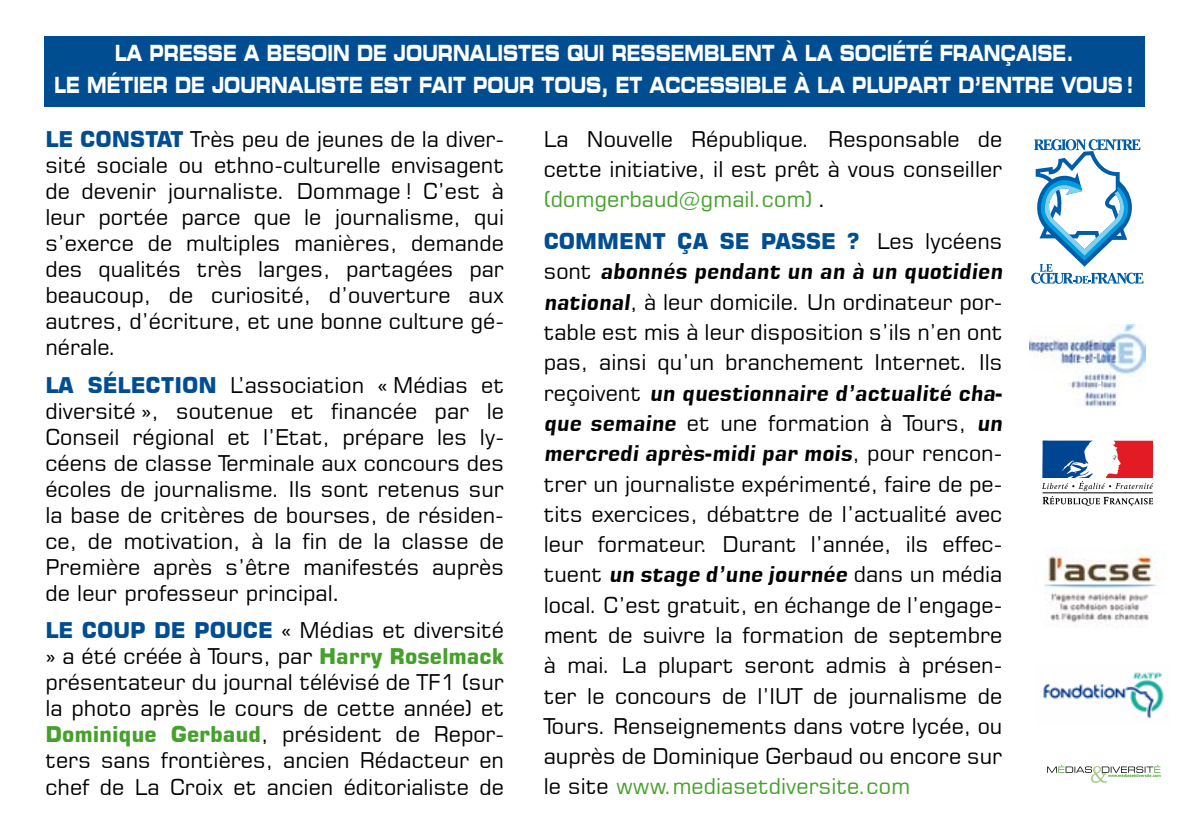
<style>
.page{position:relative;width:1191px;height:840px;background:#fff}
.page>*{position:absolute;margin:0;border:0;box-sizing:border-box;transform-origin:0 0}
.t1{font:700 expanded 22px/32px "Square 721 BT";color:#fff;text-align:center;scale:.67 1}
.t2{font:21.6px/26px "Square 721 BT";color:#000;text-align:justify}
.t3{font:italic 700 21.6px "Square 721";color:#000}
.t4{font:700 21.6px "Square 721 BT";color:#004e91}
.s1{font-weight:700;color:#004e91}
.s2{font-family:"Swiss 721 BT"}
.s3{font-weight:700;color:#45a12b}
.s4{color:#45a12b}
.s5{font-weight:400;color:#000}
.s6{font-family:"Square 721 BT";font-weight:400;font-style:normal}
.s7{font-family:"Square 721";font-weight:700;font-style:italic}
</style>
<div class="page">
<div style="left:44px;top:36px;width:1100px;height:70px;background:#004e91"></div>
<svg style="left:1031px;top:139px;width:112px;height:144px"></svg>
<img style="left:1029px;top:324px;width:116px;height:82px">
<svg style="left:1042px;top:440px;width:111px;height:66px"></svg>
<img style="left:1044px;top:547px;width:113px;height:79px">
<svg style="left:1047px;top:765px;width:113px;height:17px"></svg>
<img style="left:1043px;top:672px;width:121px;height:47px">
<p class="t1" style="left:54px;top:37px;width:1612px">LA PRESSE A BESOIN DE JOURNALISTES QUI RESSEMBLENT À LA SOCIÉTÉ FRANÇAISE.<br>LE MÉTIER DE JOURNALISTE EST FAIT POUR TOUS, ET ACCESSIBLE À LA PLUPART D’ENTRE VOUS !</p>
<p class="t2" style="left:45px;top:126px;width:460px"><span class="s1">LE CONSTAT</span> Très peu de jeunes de la diver&shy;sité sociale ou ethno-culturelle envisagent de devenir journaliste. Dommage ! C’est à leur portée parce que le journalisme, qui s’exerce de multiples manières, demande des qualités très larges, partagées par beaucoup, de curiosité, d’ouverture aux autres, d’écriture, et une bonne culture gé&shy;nérale.</p>
<p class="t2" style="left:45px;top:371px;width:460px"><span class="s1">LA SÉLECTION</span> L’association « Médias et diversité », soutenue et financée par le Conseil régional et l’Etat, prépare les ly&shy;céens de classe Terminale aux concours des écoles de journalisme. Ils sont retenus sur la base de critères de bourses, de résiden&shy;ce, de motivation, à la fin de la classe de Première après s’être manifestés auprès de leur professeur principal<span class="s2">.</span></p>
<p class="t2" style="left:45px;top:616px;width:460px"><span class="s1">LE COUP DE POUCE</span> « Médias et diversité » a été créée à Tours, par <span class="s3">HARRY ROSELMACK </span>présentateur du journal télévisé de TF1 (sur la photo après le cours de cette année) et <span class="s3">DOMINIQUE GERBAUD</span>, président de Repor&shy;ters sans frontières, ancien Rédacteur en chef de La Croix et ancien éditorialiste de</p>
<p class="t2" style="left:544px;top:123px;width:460px;line-height:30.2px">La Nouvelle République. Responsable de cette initiative, il est prêt à vous conseiller <span class="s4">(domgerbaud@gmail.com)</span> <span class="s2">.</span></p>
<p class="t4" style="left:544px;top:228px;width:460px">COMMENT ÇA SE PASSE ? <span class="s5">Les lycéens</span></p>
<p class="t3" style="left:544px;top:258px;width:460px"><span class="s6">sont</span> abonnés pendant un an à un quotidien</p>
<p class="t2" style="left:544px;top:286px;width:460px;line-height:30.2px"><span class="s7">national</span>, à leur domicile. Un ordinateur por&shy;table est mis à leur disposition s’ils n’en ont pas, ainsi qu’un branchement Internet. Ils</p>
<p class="t3" style="left:544px;top:379px;width:460px"><span class="s6">reçoivent</span> un questionnaire d’actualité cha-</p>
<p class="t2" style="left:544px;top:409px;width:460px"><span class="s7">que semaine</span> et une formation à Tours, <span class="s7">un</span></p>
<p class="t3" style="left:544px;top:440px;width:460px">mercredi après-midi par mois<span class="s6">, pour rencon-</span></p>
<p class="t2" style="left:544px;top:468px;width:460px;line-height:30.2px">trer un journaliste expérimenté, faire de pe&shy;tits exercices, débattre de l’actualité avec leur formateur. Durant l’année, ils effec-</p>
<p class="t3" style="left:544px;top:561px;width:460px"><span class="s6">tuent</span> un stage d’une journée <span class="s6">dans un média</span></p>
<p class="t2" style="left:544px;top:589px;width:460px;line-height:30.2px">local. C’est gratuit, en échange de l’engage&shy;ment de suivre la formation de septembre à mai. La plupart seront admis à présen&shy;ter le concours de l’IUT de journalisme de Tours. Renseignements dans votre lycée, ou auprès de Dominique Gerbaud ou encore sur le site <span class="s4">www.mediasetdiversite.com</span></p>
</div>
